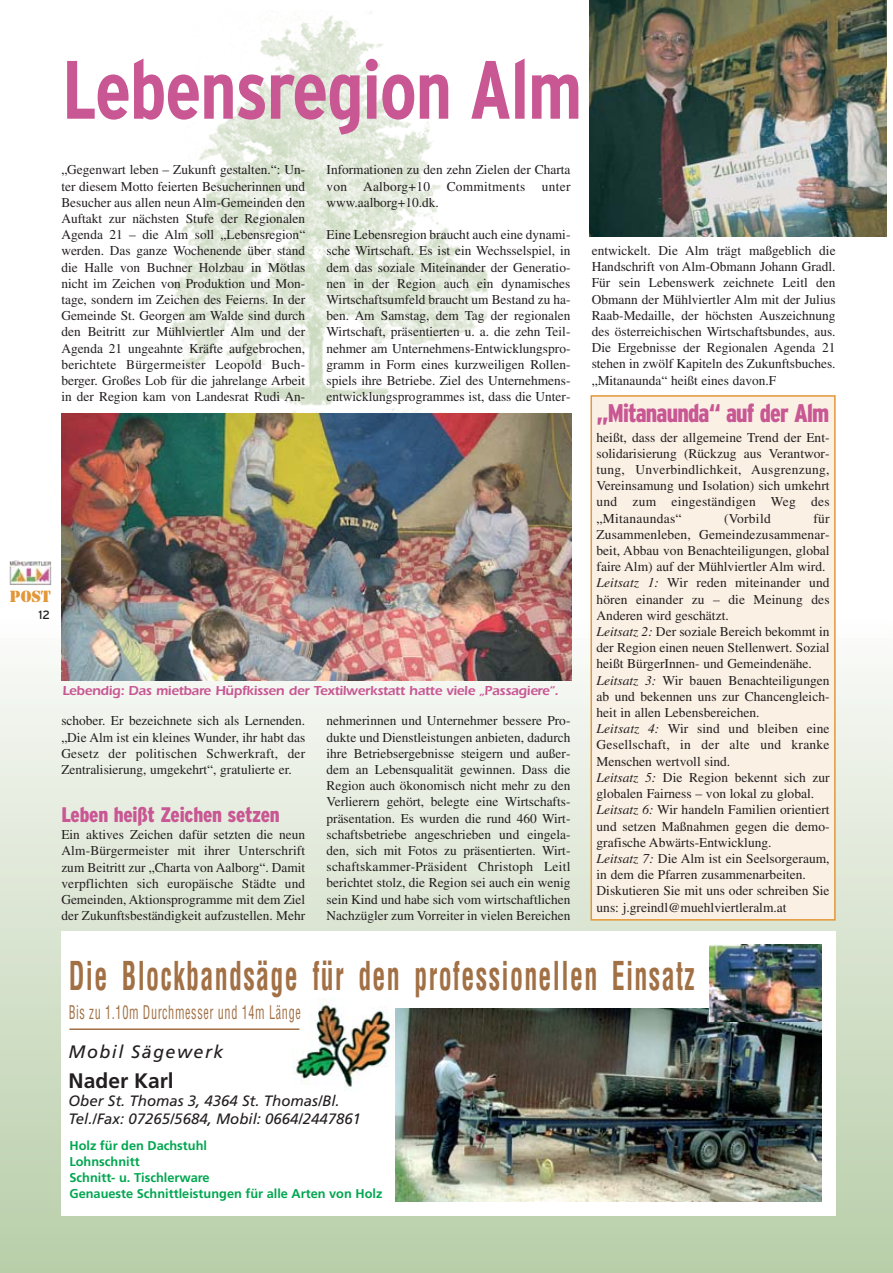
<style>
.page{position:relative;width:893px;height:1273px;background:#fff}
.page>*{position:absolute;margin:0;border:0;box-sizing:border-box;transform-origin:0 0}
.t1{font:700 condensed 82.5px "Interstate";letter-spacing:-.02em;color:#c85793}
.t2{font:700 condensed 38.85px "Helvetica";letter-spacing:.05em;color:#a27045;scale:.67 1}
.t3{font:900 condensed 25.5px "Interstate";letter-spacing:-.035em;color:#c85793;scale:.95 1}
.t4{font:900 condensed 21px "Interstate";letter-spacing:-.01em;color:#c85793}
.t5{font:700 21px "Frutiger";color:#231f20}
.t6{font:condensed 18.3px "Helvetica";letter-spacing:.05em;color:#a27045;scale:.67 1}
.t7{font:italic 18px "Frutiger";letter-spacing:.08em;color:#231f20}
.t8{font:15.15px "Stencil";color:#e29738}
.t9{font:italic 15px/18px "Frutiger";color:#231f20}
.t10{font:13.5px/16.2px "Times";color:#231f20;text-align:justify}
.t11{font:600 13.5px "Itc Eras";letter-spacing:-.02em;color:#c85793}
.t12{font:13.5px "Times";letter-spacing:.02em;color:#231f20}
.t13{font:700 12.75px/15.9px "Frutiger";color:#00a650}
.t14{font:12px "Interstate";color:#231f20}
.s1{font-style:italic}
</style>
<div class="page">
<img style="left:0;top:0;width:893px;height:1273px">
<h1 class="t1" style="left:62px;top:59px;width:522px">Lebensregion Alm</h1>
<p class="t10" style="left:61px;top:163px;width:245px">„Gegenwart leben – Zukunft gestalten.“: Un&shy;ter diesem Motto feierten Besucherinnen und Besucher aus allen neun Alm-Gemeinden den Auftakt zur nächsten Stufe der Regionalen Agenda 21 – die Alm soll „Lebensregion“ werden. Das ganze Wochenende über stand die Halle von Buchner Holzbau in Mötlas nicht im Zeichen von Produktion und Mon&shy;tage, sondern im Zeichen des Feierns. In der Gemeinde St. Georgen am Walde sind durch den Beitritt zur Mühlviertler Alm und der Agenda 21 ungeahnte Kräfte aufgebrochen, berichtete Bürgermeister Leopold Buch&shy;berger. Großes Lob für die jahrelange Arbeit in der Region kam von Landesrat Rudi An-</p>
<p class="t10" style="left:326px;top:163px;width:245px">Informationen zu den zehn Zielen der Charta von Aalborg+10 Commitments unter www.aalborg+10.dk.</p>
<p class="t10" style="left:326px;top:228px;width:245px">Eine Lebensregion braucht auch eine dynami&shy;sche Wirtschaft. Es ist ein Wechsselspiel, in dem das soziale Miteinander der Generatio&shy;nen in der Region auch ein dynamisches Wirtschaftsumfeld braucht um Bestand zu ha&shy;ben. Am Samstag, dem Tag der regionalen Wirtschaft, präsentierten u. a. die zehn Teil&shy;nehmer am Unternehmens-Entwicklungspro&shy;gramm in Form eines kurzweiligen Rollen&shy;spiels ihre Betriebe. Ziel des Unternehmens&shy;entwicklungsprogrammes ist, dass die Unter-</p>
<p class="t8" style="left:10px;top:587px;width:43px">POST</p>
<p class="t14" style="left:38px;top:610px;width:13px">12</p>
<p class="t11" style="left:62px;top:686px;width:498px">Lebendig: Das mietbare Hüpfkissen der Textilwerkstatt hatte viele „Passagiere“.</p>
<p class="t10" style="left:61px;top:714px;width:245px">schober. Er bezeichnete sich als Lernenden. „Die Alm ist ein kleines Wunder, ihr habt das Gesetz der politischen Schwerkraft, der Zentralisierung, umgekehrt“, gratulierte er.</p>
<h3 class="t4" style="left:61px;top:806px;width:220px">Leben heißt Zeichen setzen</h3>
<p class="t10" style="left:61px;top:827px;width:245px">Ein aktives Zeichen dafür setzten die neun Alm-Bürgermeister mit ihrer Unterschrift zum Beitritt zur „Charta von Aalborg“. Damit verpflichten sich europäische Städte und Gemeinden, Aktionsprogramme mit dem Ziel der Zukunftsbeständigkeit aufzustellen. Mehr</p>
<p class="t10" style="left:326px;top:714px;width:245px">nehmerinnen und Unternehmer bessere Pro&shy;dukte und Dienstleistungen anbieten, dadurch ihre Betriebsergebnisse steigern und außer&shy;dem an Lebensqualität gewinnen. Dass die Region auch ökonomisch nicht mehr zu den Verlierern gehört, belegte eine Wirtschafts&shy;präsentation. Es wurden die rund 460 Wirt&shy;schaftsbetriebe angeschrieben und eingela&shy;den, sich mit Fotos zu präsentierten. Wirt&shy;schaftskammer-Präsident Christoph Leitl berichtet stolz, die Region sei auch ein wenig sein Kind und habe sich vom wirtschaftlichen Nachzügler zum Vorreiter in vielen Bereichen</p>
<p class="t10" style="left:591px;top:244px;width:245px">entwickelt. Die Alm trägt maßgeblich die Handschrift von Alm-Obmann Johann Gradl.<br>Für sein Lebenswerk zeichnete Leitl den Obmann der Mühlviertler Alm mit der Julius Raab-Medaille, der höchsten Auszeichnung des österreichischen Wirtschaftsbundes, aus.<br>Die Ergebnisse der Regionalen Agenda 21 stehen in zwölf Kapiteln des Zukunftsbuches. „Mitanaunda“ heißt eines davon.F</p>
<h3 class="t3" style="left:596px;top:403px;width:246px">„Mitanaunda“ auf der Alm</h3>
<p class="t10" style="left:596px;top:430px;width:235px">heißt, dass der allgemeine Trend der Ent&shy;solidarisierung (Rückzug aus Verantwor&shy;tung, Unverbindlichkeit, Ausgrenzung, Vereinsamung und Isolation) sich umkehrt und zum eingeständigen Weg des „Mitanaundas“</p>
<p class="t10" style="left:596px;top:511px;width:235px;text-align:left;text-indent:217px">für Zusammenleben, Gemeindezusammenar&shy;beit, Abbau von Benachteiligungen, global faire Alm) auf der Mühlviertler Alm wird.<br><span class="s1">Leitsatz 1:</span> Wir reden miteinander und hören einander zu – die Meinung des Anderen wird geschätzt.<br><span class="s1">Leitsatz 2:</span> Der soziale Bereich bekommt in der Region einen neuen Stellenwert. Sozial heißt BürgerInnen- und Gemeindenähe.<br><span class="s1">Leitsatz 3:</span> Wir bauen Benachteiligungen ab und bekennen uns zur Chancengleich&shy;heit in allen Lebensbereichen.<br><span class="s1">Leitsatz 4:</span> Wir sind und bleiben eine Gesellschaft, in der alte und kranke Menschen wertvoll sind.<br><span class="s1">Leitsatz 5:</span> Die Region bekennt sich zur globalen Fairness – von lokal zu global.<br><span class="s1">Leitsatz 6:</span> Wir handeln Familien orientiert und setzen Maßnahmen gegen die demo&shy;grafische Abwärts-Entwicklung.<br><span class="s1">Leitsatz 7:</span> Die Alm ist ein Seelsorgeraum, in dem die Pfarren zusammenarbeiten.<br>Diskutieren Sie mit uns oder schreiben Sie uns: j.greindl@muehlviertleralm.at</p>
<p class="t12" style="left:724px;top:513px;width:48px">(Vorbild</p>
<h2 class="t2" style="left:69px;top:960px;width:935px">Die Blockbandsäge für den professionellen Einsatz</h2>
<h3 class="t6" style="left:69px;top:1005px;width:348px">Bis zu 1.10m Durchmesser und 14m Länge</h3>
<h3 class="t7" style="left:69px;top:1044px;width:156px">Mobil Sägewerk</h3>
<h3 class="t5" style="left:69px;top:1072px;width:107px">Nader Karl</h3>
<p class="t9" style="left:69px;top:1092px;width:294px">Ober St. Thomas 3, 4364 St. Thomas/Bl.<br>Tel./Fax: 07265/5684, Mobil: 0664/2447861</p>
<p class="t13" style="left:69px;top:1138px;width:314px">Holz für den Dachstuhl<br>Lohnschnitt<br>Schnitt- u. Tischlerware<br>Genaueste Schnittleistungen für alle Arten von Holz</p>
</div>
